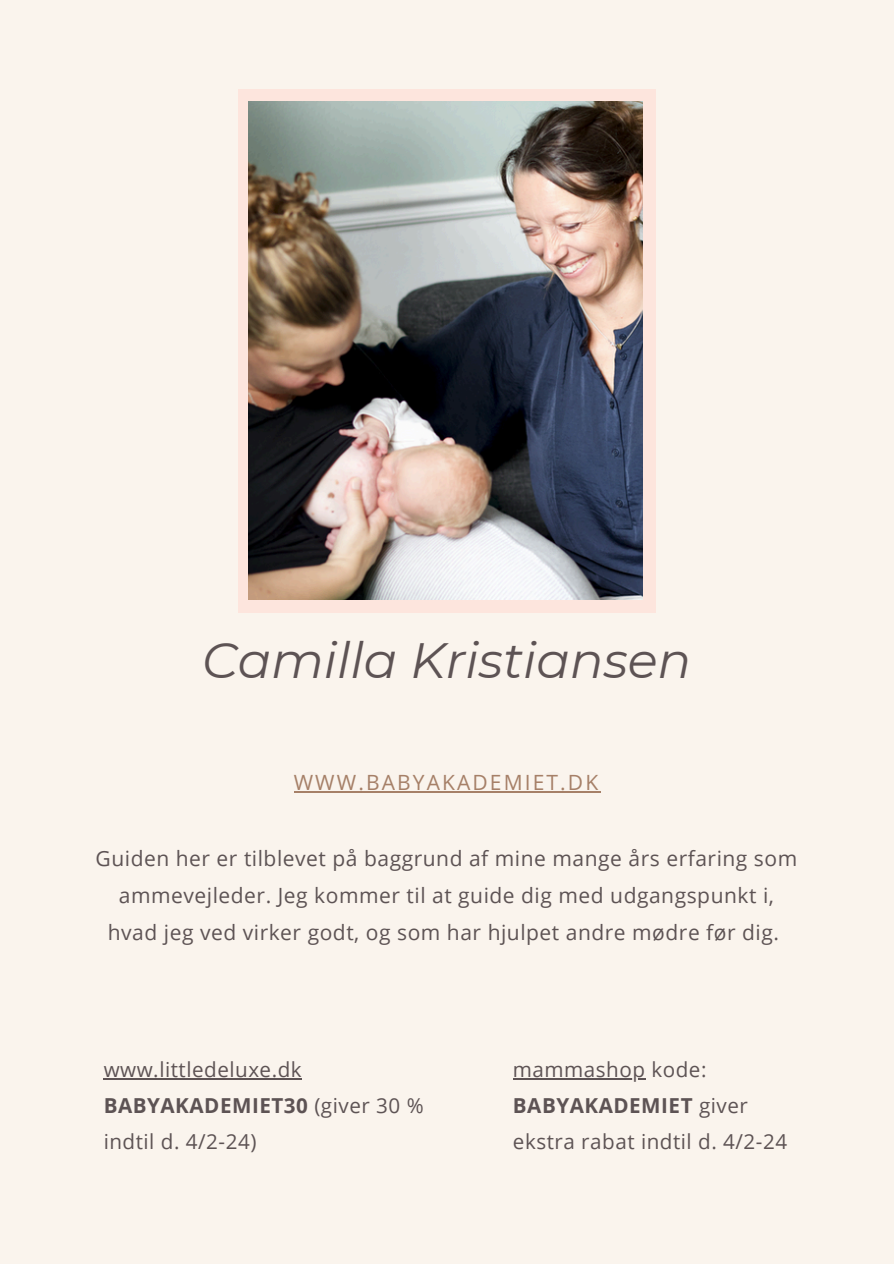
<style>
.page{position:relative;width:894px;height:1264px;background:#fff}
.page>*{position:absolute;margin:0;border:0;box-sizing:border-box;transform-origin:0 0}
.t1{font:italic 49.5px "Montserrat";color:#5d5354}
.t2{font:21px/37.2px "Open Sans";letter-spacing:.025em;color:#5d5354;text-align:center}
.t3{font:21px "Open Sans";letter-spacing:.1em;color:#a68068}
.t4{font:20.55px/36px "Open Sans";letter-spacing:.025em;color:#5d5354}
.s1{font-weight:700}
</style>
<div class="page">
<div style="left:0;top:0;width:893px;height:1263px;background:#faf4ed"></div>
<div style="left:238px;top:89px;width:417px;height:523px;background:#fde5dd"></div>
<img style="left:248px;top:102px;width:394px;height:497px">
<hr style="left:512px;top:1078px;width:133px;height:1px;background:#5d5354">
<hr style="left:104px;top:1078px;width:198px;height:1px;background:#5d5354">
<hr style="left:293px;top:791px;width:307px;height:1px;background:#a68068">
<p class="t1" style="left:202px;top:630px;width:490px">Camilla Kristiansen</p>
<p class="t3" style="left:293px;top:767px;width:306px">WWW.BABYAKADEMIET.DK</p>
<p class="t2" style="left:96px;top:839px;width:703px">Guiden her er tilblevet på baggrund af mine mange års erfaring som ammevejleder. Jeg kommer til at guide dig med udgangspunkt i, hvad jeg ved virker godt, og som har hjulpet andre mødre før dig.</p>
<p class="t4" style="left:104px;top:1051px;width:199px">www.littledeluxe.dk</p>
<p class="t4" style="left:104px;top:1087px;width:321px"><span class="s1">BABYAKADEMIET30</span> (giver 30 % indtil d. 4/2-24)</p>
<h1 class="t4" style="left:512px;top:1051px;width:195px">mammashop kode:</h1>
<h2 class="t4" style="left:512px;top:1087px;width:275px"><span class="s1">BABYAKADEMIET</span> giver ekstra rabat indtil d. 4/2-24</h2>
</div>
